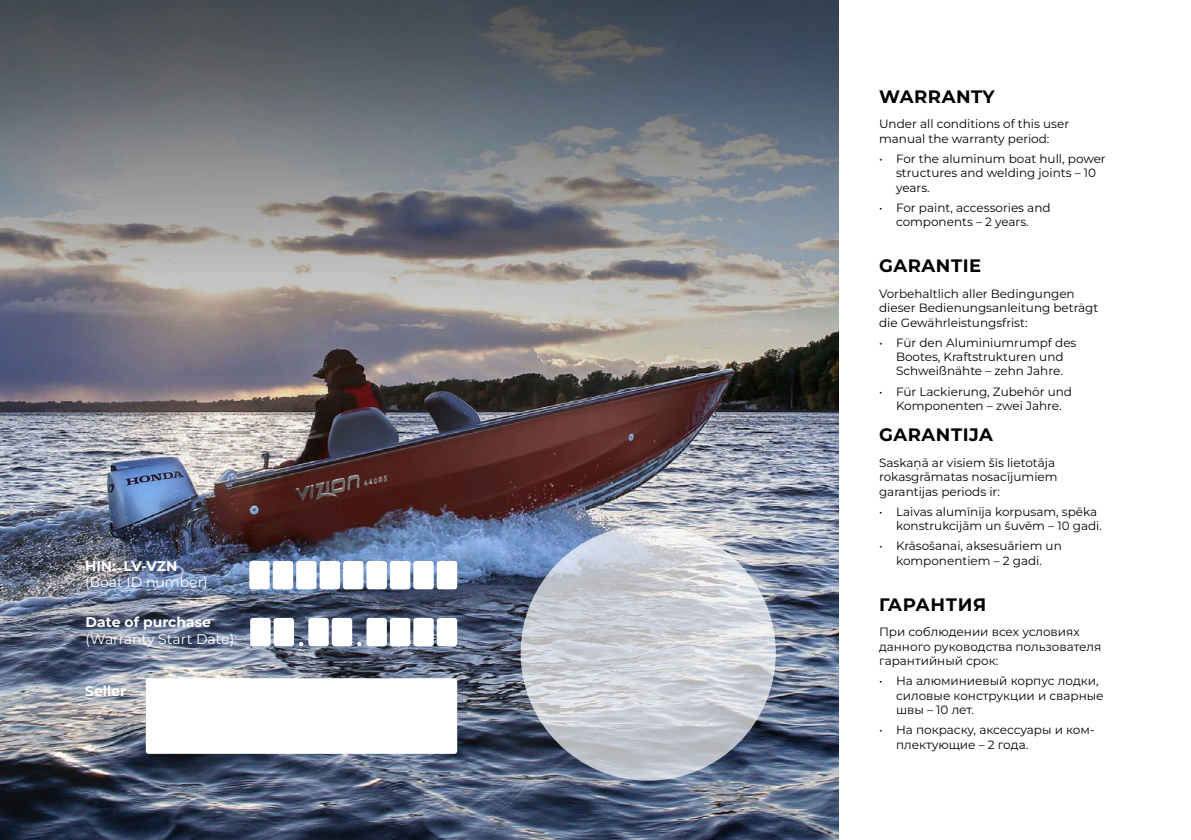
<style>
.page{position:relative;width:1191px;height:840px;background:#fff}
.page>*{position:absolute;margin:0;border:0;box-sizing:border-box;transform-origin:0 0}
.t1{font:700 18px "Montserrat";letter-spacing:.03em;color:#000}
.t2{font:14px/16.8px "Montserrat";color:#fff}
.t3{font:700 14px "Montserrat";color:#fff}
.t4{font:12px/14.4px "Montserrat";color:#000}
.s1{font-weight:700}
</style>
<div class="page">
<img style="left:0;top:0;width:838px;height:839px">
<div style="left:249px;top:560px;width:21px;height:29px;background:#fff;border-radius:3px"></div>
<div style="left:343px;top:560px;width:20px;height:29px;background:#fff;border-radius:3px"></div>
<div style="left:296px;top:560px;width:20px;height:29px;background:#fff;border-radius:3px"></div>
<div style="left:390px;top:560px;width:20px;height:29px;background:#fff;border-radius:3px"></div>
<div style="left:273px;top:560px;width:20px;height:29px;background:#fff;border-radius:3px"></div>
<div style="left:366px;top:560px;width:21px;height:29px;background:#fff;border-radius:3px"></div>
<div style="left:320px;top:560px;width:20px;height:29px;background:#fff;border-radius:3px"></div>
<div style="left:413px;top:560px;width:21px;height:29px;background:#fff;border-radius:3px"></div>
<div style="left:437px;top:560px;width:20px;height:29px;background:#fff;border-radius:3px"></div>
<div style="left:250px;top:617px;width:21px;height:29px;background:#fff;border-radius:3px"></div>
<div style="left:308px;top:617px;width:21px;height:29px;background:#fff;border-radius:3px"></div>
<div style="left:366px;top:617px;width:21px;height:29px;background:#fff;border-radius:3px"></div>
<div style="left:413px;top:617px;width:21px;height:29px;background:#fff;border-radius:3px"></div>
<div style="left:274px;top:617px;width:20px;height:29px;background:#fff;border-radius:3px"></div>
<div style="left:332px;top:617px;width:20px;height:29px;background:#fff;border-radius:3px"></div>
<div style="left:390px;top:617px;width:20px;height:29px;background:#fff;border-radius:3px"></div>
<div style="left:437px;top:617px;width:20px;height:29px;background:#fff;border-radius:3px"></div>
<svg style="left:299px;top:641px;width:4px;height:5px"></svg>
<svg style="left:357px;top:641px;width:4px;height:5px"></svg>
<svg style="left:520px;top:525px;width:256px;height:255px;background:#cccfd5"></svg>
<div style="left:146px;top:677px;width:311px;height:76px;background:#fff;border-radius:3px"></div>
<p class="t2" style="left:85px;top:556px;width:124px"><span class="s1">HIN: LV-VZN </span>(Boat ID number)</p>
<p class="t2" style="left:86px;top:613px;width:153px"><span class="s1">Date of purchase </span>(Warranty Start Date):</p>
<p class="t3" style="left:85px;top:681px;width:43px">Seller</p>
<p class="t1" style="left:879px;top:83px;width:117px">WARRANTY</p>
<p class="t4" style="left:879px;top:116px;width:192px">Under all conditions of this user manual the warranty period:</p>
<p class="t4" style="left:896px;top:151px;width:211px;text-indent:-17px">• For the aluminum boat hull, power structures and welding joints – 10 years.</p>
<p class="t4" style="left:879px;top:200px;width:173px;text-align:center">• For paint, accessories and components – 2 years.</p>
<p class="t1" style="left:879px;top:252px;width:104px">GARANTIE</p>
<p class="t4" style="left:879px;top:285px;width:221px">Vorbehaltlich aller Bedingungen dieser Bedienungsanleitung beträgt die Gewährleistungsfrist:</p>
<p class="t4" style="left:879px;top:334px;width:199px;text-align:center">• Für den Aluminiumrumpf des<br>Bootes, Kraftstrukturen und<br>Schweißnähte – zehn Jahre.</p>
<p class="t4" style="left:879px;top:383px;width:194px;text-align:center">• Für Lackierung, Zubehör und<br>Komponenten – zwei Jahre.</p>
<p class="t1" style="left:879px;top:421px;width:115px">GARANTIJA</p>
<p class="t4" style="left:879px;top:455px;width:180px">Saskaņā ar visiem šīs lietotāja rokasgrāmatas nosacījumiem garantijas periods ir:</p>
<p class="t4" style="left:896px;top:503px;width:207px;text-indent:-17px">• Laivas alumīnija korpusam, spēka konstrukcijām un šuvēm – 10 gadi.</p>
<p class="t4" style="left:879px;top:538px;width:184px;text-align:center">• Krāsošanai, aksesuāriem un komponentiem – 2 gadi.</p>
<p class="t1" style="left:879px;top:591px;width:109px">ГАРАНТИЯ</p>
<p class="t4" style="left:879px;top:624px;width:224px">При соблюдении всех условиях данного руководства пользователя гарантийный срок:</p>
<p class="t4" style="left:896px;top:673px;width:209px;text-indent:-17px">• На алюминиевый корпус лодки, силовые конструкции и сварные швы – 10 лет.</p>
<p class="t4" style="left:896px;top:721px;width:200px;text-indent:-17px">• На покраску, аксессуары и ком&shy;плектующие – 2 года.</p>
</div>
